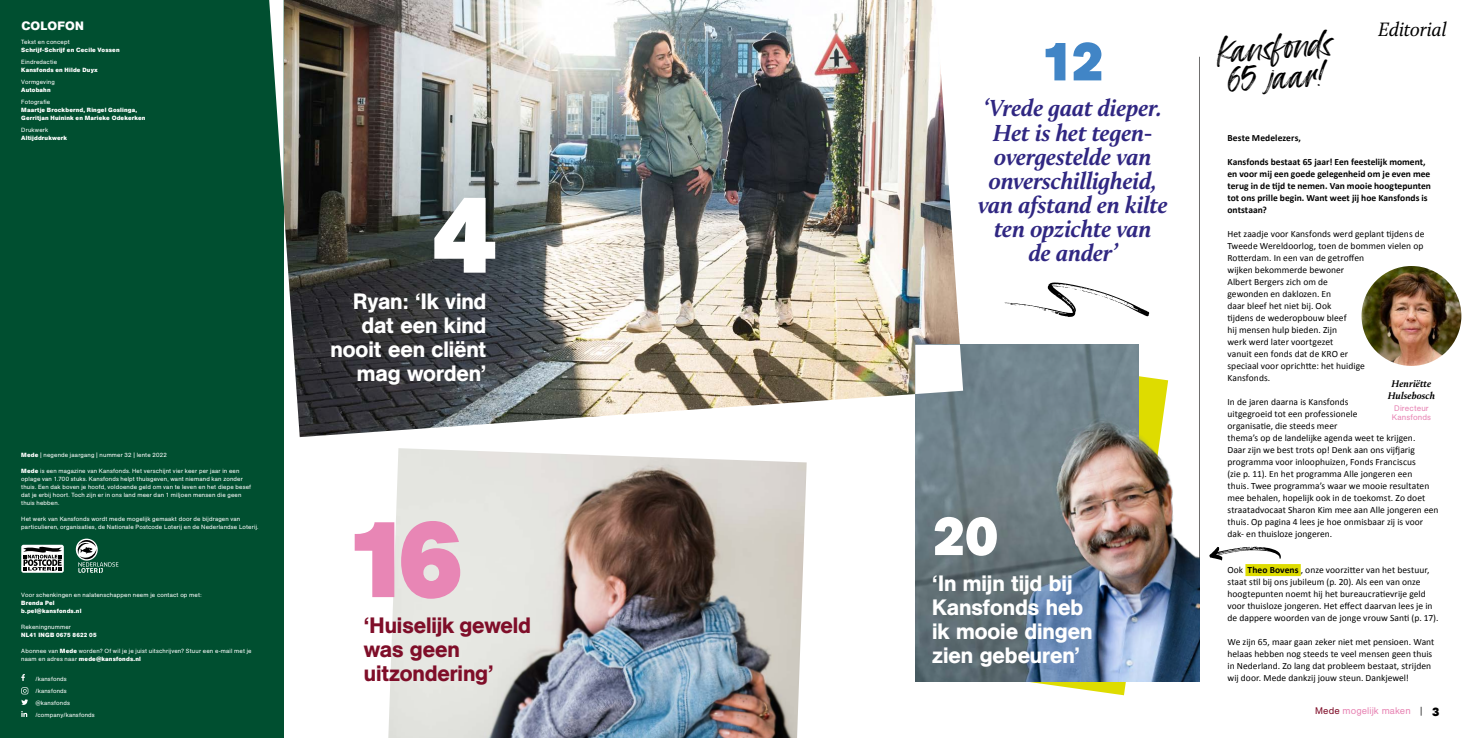
<style>
.page{position:relative;width:1475px;height:738px;background:#fff}
.page>*{position:absolute;margin:0;border:0;box-sizing:border-box;transform-origin:0 0}
.t1{font:900 108px "AG Book Std";color:#fff}
.t2{font:900 54px "AG Book Std";color:#4185c6}
.t3{font:900 54px "AG Book Std";color:#fff}
.t4{font:36px/30px "Kingston";color:#000}
.t5{font:italic 700 24px/24px "Calluna";letter-spacing:-.01em;color:#302782;text-align:center}
.t6{font:500 22px/24px "AG Book Std";letter-spacing:-.005em;color:#fff;text-align:right}
.t7{font:500 22px/24px "AG Book Std";letter-spacing:-.005em;color:#7f0e29}
.t8{font:italic 20px "Calluna";letter-spacing:-.01em;color:#000}
.t9{font:700 12px "AG Book Std";letter-spacing:.01em;color:#fff}
.t10{font:italic 700 10px/12px "Calluna";letter-spacing:.005em;color:#000;text-align:center}
.t11{font:9.5px/12px "Calibri";letter-spacing:.005em;color:#000}
.t12{font:700 9.5px/12px "Calibri";color:#000}
.t13{font:9.5px "AG Book Std";letter-spacing:.01em;color:#e886b5}
.t14{font:8px/9px "AG Book Std";letter-spacing:.015em;color:#e886b5}
.t15{font:6px/8px "AG Book Std";letter-spacing:.025em;color:#fff}
.t16{font:700 6px/8px "AG Book Std";letter-spacing:.025em;color:#fff}
.s1{font-weight:700}
.s2{color:#7f0e29}
.s3{font-weight:300;color:#000}
.s4{font-weight:900;font-size:12px;color:#000}
</style>
<div class="page">
<svg style="left:927px;top:352px;width:240px;height:342px"></svg>
<hr style="left:1198px;top:57px;width:1px;height:623px;background:#706f6f">
<img style="left:283px;top:0;width:677px;height:437px">
<img style="left:388px;top:448px;width:418px;height:289px">
<div style="left:0;top:0;width:283px;height:737px;background:#004f30"></div>
<svg style="left:269px;top:0;width:14px;height:197px"></svg>
<img style="left:915px;top:344px;width:222px;height:79px">
<img style="left:1361px;top:266px;width:99px;height:99px;border-radius:50px">
<img style="left:915px;top:423px;width:284px;height:257px">
<svg style="left:915px;top:344px;width:48px;height:50px"></svg>
<svg style="left:21px;top:544px;width:43px;height:28px"></svg>
<svg style="left:23px;top:545px;width:39px;height:25px"></svg>
<svg style="left:77px;top:538px;width:41px;height:34px"></svg>
<svg style="left:21px;top:674px;width:4px;height:6px"></svg>
<svg style="left:21px;top:687px;width:7px;height:17px"></svg>
<svg style="left:21px;top:711px;width:6px;height:5px"></svg>
<svg style="left:401px;top:520px;width:59px;height:78px;background:#e7a2c2"></svg>
<div style="left:1245px;top:563px;width:55px;height:12px;background:#dedc00"></div>
<svg style="left:354px;top:522px;width:40px;height:74px"></svg>
<svg style="left:1004px;top:282px;width:144px;height:35px"></svg>
<svg style="left:1209px;top:546px;width:71px;height:14px"></svg>
<p class="t9" style="left:21px;top:19px;width:64px">COLOFON</p>
<p class="t15" style="left:21px;top:38px;width:50px">Tekst en concept</p>
<p class="t16" style="left:21px;top:46px;width:100px">Schrijf-Schrijf en Cecile Vossen</p>
<p class="t15" style="left:21px;top:58px;width:37px">Eindredactie</p>
<p class="t16" style="left:21px;top:66px;width:78px">Kansfonds en Hilde Duyx</p>
<p class="t15" style="left:21px;top:78px;width:35px">Vormgeving</p>
<p class="t16" style="left:21px;top:86px;width:31px">Autobahn</p>
<p class="t15" style="left:21px;top:98px;width:30px">Fotografie</p>
<p class="t16" style="left:21px;top:106px;width:126px">Maartje Brockbernd, Ringel Goslinga,<br>Gerritjan Huinink en Marieke Odekerken</p>
<p class="t15" style="left:21px;top:126px;width:29px">Drukwerk</p>
<p class="t16" style="left:21px;top:134px;width:47px">Altijddrukwerk</p>
<p class="t15" style="left:21px;top:450px;width:147px"><span class="s1">Mede</span> | negende jaargang | nummer 32 | lente 2022</p>
<p class="t15" style="left:21px;top:466px;width:231px"><span class="s1">Mede</span> is een magazine van Kansfonds. Het verschijnt vier keer per jaar in een oplage van 1.700 stuks. Kansfonds helpt thuisgeven, want niemand kan zonder thuis. Een dak boven je hoofd, voldoende geld om van te leven en het diepe besef dat je erbij hoort. Toch zijn er in ons land meer dan 1 miljoen mensen die geen thuis hebben.</p>
<p class="t15" style="left:21px;top:514px;width:239px">Het werk van Kansfonds wordt mede mogelijk gemaakt door de bijdragen van particulieren, organisaties, de Nationale Postcode Loterij en de Nederlandse Loterij.</p>
<p class="t15" style="left:21px;top:590px;width:182px">Voor schenkingen en nalatenschappen neem je contact op met:</p>
<p class="t16" style="left:21px;top:598px;width:62px">Brenda Pel b.pel@kansfonds.nl</p>
<p class="t15" style="left:21px;top:622px;width:51px">Rekeningnummer</p>
<p class="t16" style="left:21px;top:630px;width:77px">NL41 INGB 0675 8622 05</p>
<p class="t15" style="left:21px;top:646px;width:232px">Abonnee van <span class="s1">Mede</span> worden? Of wil je je juist uitschrijven? Stuur een e-mail met je naam en adres naar <span class="s1">mede@kansfonds.nl</span></p>
<p class="t15" style="left:35px;top:672px;width:61px;line-height:12px">/kansfonds /kansfonds @kansfonds /company/kansfonds</p>
<h1 class="t1" style="left:431px;top:171px;width:68px">4</h1>
<h3 class="t6" style="left:330px;top:289px;width:157px">Ryan: ‘Ik vind dat een kind nooit een cliënt mag worden’</h3>
<h3 class="t7" style="left:364px;top:613px;width:169px">‘Huiselijk geweld was geen uitzondering’</h3>
<h2 class="t2" style="left:1041px;top:29px;width:64px">12</h2>
<h3 class="t5" style="left:977px;top:96px;width:191px">‘Vrede gaat dieper.<br>Het is het tegen&shy;overgestelde van onverschilligheid, van afstand en kilte ten opzichte van<br>de ander’</h3>
<h2 class="t3" style="left:932px;top:503px;width:67px">20</h2>
<h3 class="t6" style="left:932px;top:571px;width:162px;text-align:left">‘In mijn tijd bij<br>Kansfonds heb ik mooie dingen zien gebeuren’</h3>
<h3 class="t4" style="left:1215px;top:36px;width:116px;rotate:-4deg">Kansfon ds<br>65 jaar!</h3>
<h3 class="t8" style="left:1377px;top:17px;width:70px">Editorial</h3>
<p class="t12" style="left:1227px;top:131px;width:75px">Beste Medelezers,</p>
<p class="t12" style="left:1227px;top:155px;width:205px">Kansfonds bestaat 65 jaar! Een feestelijk moment, en voor mij een goede gelegenheid om je even mee terug in de tijd te nemen. Van mooie hoogtepunten tot ons prille begin. Want weet jij hoe Kansfonds is ontstaan?</p>
<p class="t11" style="left:1227px;top:227px;width:199px">Het zaadje voor Kansfonds werd geplant tijdens de<br>Tweede Wereldoorlog, toen de bommen vielen op<br>Rotterdam. In een van de getroffen<br>wijken bekommerde bewoner<br>Albert Bergers zich om de<br>gewonden en daklozen. En<br>daar bleef het niet bij. Ook<br>tijdens de wederopbouw bleef<br>hij mensen hulp bieden. Zijn<br>werk werd later voortgezet<br>vanuit een fonds dat de KRO er<br>speciaal voor oprichtte: het huidige<br>Kansfonds.</p>
<p class="t11" style="left:1227px;top:395px;width:212px">In de jaren daarna is Kansfonds<br>uitgegroeid tot een professionele<br>organisatie, die steeds meer<br>thema’s op de landelijke agenda weet te krijgen.<br>Daar zijn we best trots op! Denk aan ons vijfjarig programma voor inloophuizen, Fonds Franciscus<br>(zie p. 11). En het programma Alle jongeren een<br>thuis. Twee programma’s waar we mooie resultaten mee behalen, hopelijk ook in de toekomst. Zo doet straatadvocaat Sharon Kim mee aan Alle jongeren een thuis. Op pagina 4 lees je hoe onmisbaar zij is voor dak- en thuisloze jongeren.</p>
<p class="t11" style="left:1227px;top:563px;width:212px">Ook <span class="s1">Theo Bovens</span> , onze voorzitter van het bestuur, staat stil bij ons jubileum (p. 20). Als een van onze hoogtepunten noemt hij het bureaucratievrije geld voor thuisloze jongeren. Het effect daarvan lees je in de dappere woorden van de jonge vrouw Santi (p. 17).</p>
<p class="t11" style="left:1227px;top:635px;width:208px">We zijn 65, maar gaan zeker niet met pensioen. Want helaas hebben nog steeds te veel mensen geen thuis in Nederland. Zo lang dat probleem bestaat, strijden wij door. Mede dankzij jouw steun. Dankjewel!</p>
<p class="t10" style="left:1387px;top:377px;width:49px">Henriëtte<br>Hulsebosch</p>
<p class="t14" style="left:1391px;top:403px;width:41px">Directeur<br>Kansfonds</p>
<p class="t13" style="left:1314px;top:704px;width:126px"><span class="s2">Mede</span> mogelijk maken <span class="s3">|</span> <span class="s4">3</span></p>
</div>
